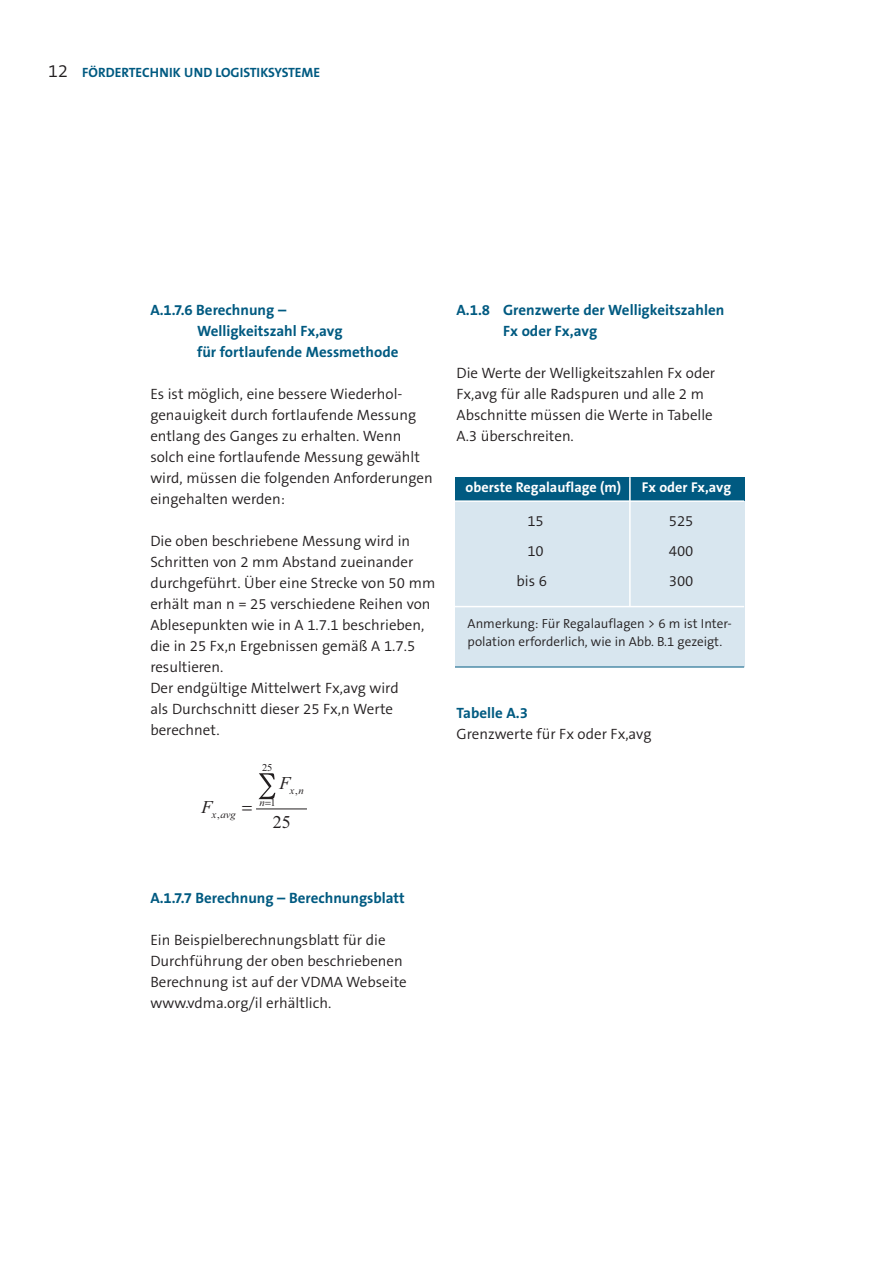
<style>
.page{position:relative;width:893px;height:1263px;background:#fff}
.page>*{position:absolute;margin:0;border:0;box-sizing:border-box;transform-origin:0 0}
.t1{font:18px "Times New Roman";color:#231f20}
.t2{font:italic 18px "Times New Roman";color:#231f20}
.t3{font:300 15px/21px "The Sans B4";color:#231f20}
.t4{font:700 15px/21px "The Sans B7";color:#005a81}
.t5{font:700 14.25px "The Sans B7";color:#fff}
.t6{font:700 13.5px "The Sans B7";color:#005a81}
.t7{font:300 13.2px/18px "The Sans B4";color:#231f20}
.t8{font:italic 10.5px "Times New Roman";color:#231f20}
.t9{font:10.5px "Times New Roman";color:#231f20}
.s1{font-family:"The Sans B4";font-weight:300;font-size:18px;color:#231f20}
</style>
<div class="page">
<hr style="left:256px;top:808px;width:51px;height:1px;background:#231f20">
<div style="left:455px;top:501px;width:289px;height:166px;background:#d8e6ef"></div>
<div style="left:455px;top:478px;width:289px;height:23px;background:#005a81"></div>
<hr style="left:455px;top:500px;width:289px;height:2px;background:#fff">
<hr style="left:455px;top:606px;width:289px;height:1px;background:#fff">
<hr style="left:455px;top:667px;width:289px;height:1px;background:#005a81">
<hr style="left:629px;top:477px;width:2px;height:130px;background:#fff">
<svg style="left:258px;top:773px;width:17px;height:27px"></svg>
<p class="t6" style="left:48px;top:65px;width:273px"><span class="s1">12</span> FÖRDERTECHNIK UND LOGISTIKSYSTEME</p>
<p class="t4" style="left:197px;top:300px;width:203px;text-indent:-47px">A.1.7.6 Berechnung –<br>Welligkeitszahl Fx,avg<br>für fortlaufende Messmethode</p>
<p class="t3" style="left:150px;top:384px;width:284px">Es ist möglich, eine bessere Wiederhol&shy;genauigkeit durch fortlaufende Messung entlang des Ganges zu erhalten. Wenn solch eine fortlaufende Messung gewählt wird, müssen die folgenden Anforderungen eingehalten werden:</p>
<p class="t3" style="left:150px;top:531px;width:286px">Die oben beschriebene Messung wird in Schritten von 2 mm Abstand zueinander durchgeführt. Über eine Strecke von 50 mm erhält man n = 25 verschiedene Reihen von Ablesepunkten wie in A 1.7.1 beschrieben, die in 25 Fx,n Ergebnissen gemäß A 1.7.5 resultieren.<br>Der endgültige Mittelwert Fx,avg wird<br>als Durchschnitt dieser 25 Fx,n Werte berechnet.</p>
<p class="t2" style="left:201px;top:797px;width:13px">F</p>
<p class="t8" style="left:212px;top:808px;width:25px">x avg</p>
<p class="t9" style="left:217px;top:808px;width:4px">,</p>
<p class="t9" style="left:262px;top:761px;width:12px">25</p>
<p class="t9" style="left:271px;top:797px;width:7px">1</p>
<p class="t2" style="left:279px;top:773px;width:13px">F</p>
<p class="t8" style="left:290px;top:784px;width:15px">x n</p>
<p class="t9" style="left:295px;top:784px;width:4px">,</p>
<p class="t8" style="left:259px;top:797px;width:7px">n</p>
<p class="t1" style="left:273px;top:811px;width:20px">25</p>
<p class="t4" style="left:503px;top:300px;width:223px;text-indent:-47px">A.1.8 Grenzwerte der Welligkeitszahlen<br>Fx oder Fx,avg</p>
<p class="t3" style="left:456px;top:363px;width:260px">Die Werte der Welligkeitszahlen Fx oder Fx,avg für alle Radspuren und alle 2 m Abschnitte müssen die Werte in Tabelle A.3 überschreiten.</p>
<p class="t5" style="left:465px;top:480px;width:157px">oberste Regalauflage (m)</p>
<p class="t5" style="left:642px;top:480px;width:91px">Fx oder Fx,avg</p>
<p class="t3" style="left:527px;top:511px;width:18px">15</p>
<p class="t3" style="left:669px;top:511px;width:26px">525</p>
<p class="t3" style="left:527px;top:541px;width:18px">10</p>
<p class="t3" style="left:669px;top:541px;width:26px">400</p>
<p class="t3" style="left:517px;top:571px;width:32px">bis 6</p>
<p class="t3" style="left:669px;top:571px;width:26px">300</p>
<p class="t7" style="left:468px;top:615px;width:266px">Anmerkung: Für Regalauflagen &gt; 6 m ist Inter&shy;polation erforderlich, wie in Abb. B.1 gezeigt.</p>
<p class="t4" style="left:456px;top:703px;width:73px">Tabelle A.3</p>
<p class="t3" style="left:456px;top:724px;width:196px">Grenzwerte für Fx oder Fx,avg</p>
<p class="t4" style="left:150px;top:888px;width:256px">A.1.7.7 Berechnung – Berechnungsblatt</p>
<p class="t3" style="left:150px;top:930px;width:258px">Ein Beispielberechnungsblatt für die Durchführung der oben beschriebenen Berechnung ist auf der VDMA Webseite www.vdma.org/il erhältlich.</p>
</div>
